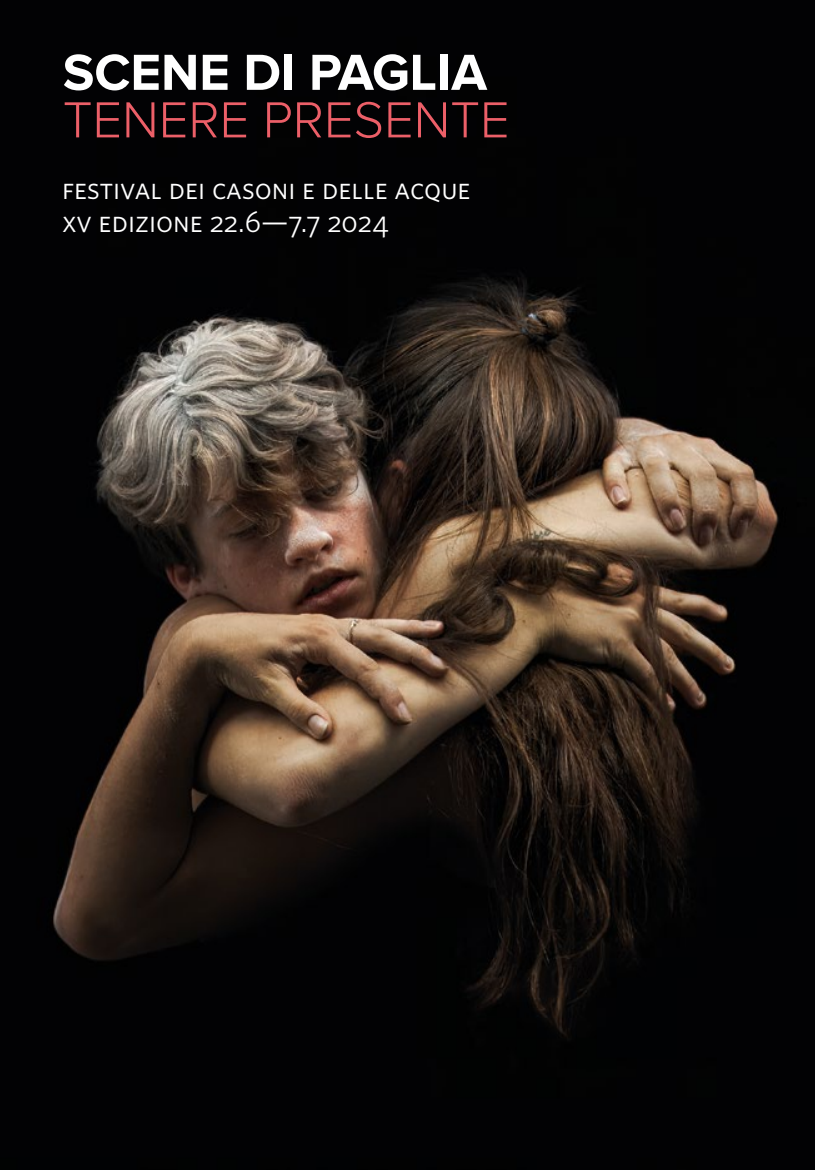
<style>
.page{position:relative;width:815px;height:1170px;background:#fff}
.page>*{position:absolute;margin:0;border:0;box-sizing:border-box;transform-origin:0 0}
.t1{font:300 52.5px "Proxima Nova";color:#ec5f68}
.t2{font:700 52.5px "Proxima Nova";color:#fff}
.t3{font:30px/32.5px "Whitney HTF Book SC";color:#fff}
</style>
<div class="page">
<img style="left:0;top:0;width:815px;height:1169px">
<h1 class="t2" style="left:63px;top:48px;width:426px">SCENE DI PAGLIA</h1>
<h1 class="t1" style="left:63px;top:96px;width:448px">TENERE PRESENTE</h1>
<p class="t3" style="left:62px;top:172px;width:410px">festival dei casoni e delle acque xv edizione 22.6—7.7 2024</p>
</div>
